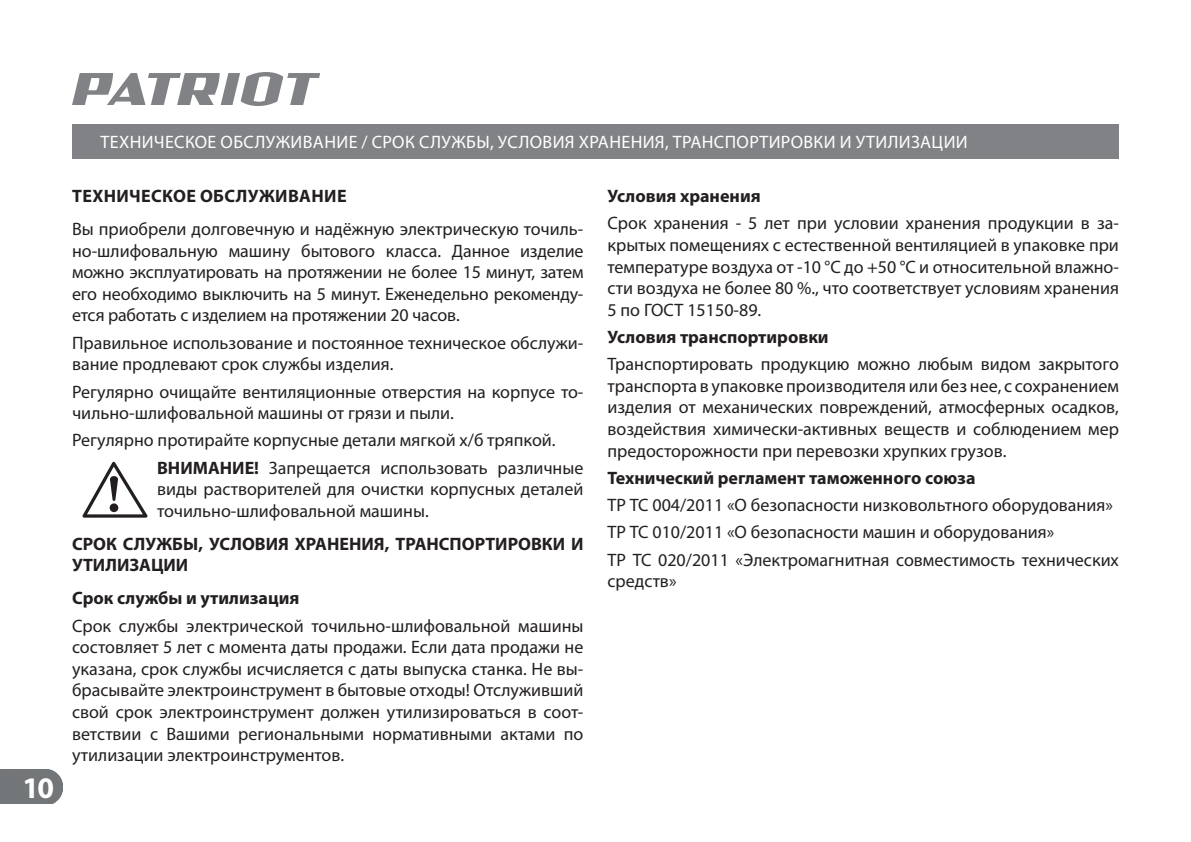
<style>
.page{position:relative;width:1191px;height:842px;background:#fff}
.page>*{position:absolute;margin:0;border:0;box-sizing:border-box;transform-origin:0 0}
.t1{font:700 30px "Myriad Pro";color:#fff}
.t2{font:18px/21.6px "Myriad Pro";color:#231f20}
.t3{font:700 18px/21.6px "Myriad Pro";color:#231f20}
.t4{font:18px "Myriad Pro";letter-spacing:.02em;color:#fff}
.t5{font:700 18px "Myriad Pro";letter-spacing:.02em;color:#231f20}
.s1{font-weight:700}
</style>
<div class="page">
<div style="left:0;top:770px;width:62px;height:33px;background:#727678"></div>
<svg style="left:72px;top:72px;width:248px;height:34px"></svg>
<div style="left:72px;top:124px;width:1047px;height:34px;background:#808285"></div>
<svg style="left:82px;top:461px;width:66px;height:57px"></svg>
<h1 class="t1" style="left:22px;top:773px;width:33px">10</h1>
<p class="t4" style="left:101px;top:133px;width:868px">ТЕХНИЧЕСКОЕ ОБСЛУЖИВАНИЕ / СРОК СЛУЖБЫ, УСЛОВИЯ ХРАНЕНИЯ, ТРАНСПОРТИРОВКИ И УТИЛИЗАЦИИ</p>
<p class="t5" style="left:72px;top:187px;width:276px">ТЕХНИЧЕСКОЕ ОБСЛУЖИВАНИЕ</p>
<p class="t2" style="left:72px;top:219px;width:513px;text-align:justify">Вы приобрели долговечную и надёжную электрическую точиль&shy;но-шлифовальную машину бытового класса. Данное изделие можно эксплуатировать на протяжении не более 15 минут, затем его необходимо выключить на 5 минут. Еженедельно рекоменду&shy;ется работать с изделием на протяжении 20 часов.</p>
<p class="t2" style="left:72px;top:332px;width:513px">Правильное использование и постоянное техническое обслужи&shy;вание продлевают срок службы изделия.</p>
<p class="t2" style="left:72px;top:381px;width:513px">Регулярно очищайте вентиляционные отверстия на корпусе то&shy;чильно-шлифовальной машины от грязи и пыли.</p>
<p class="t2" style="left:157px;top:427px;width:428px;line-height:27.2px;text-indent:-85px">Регулярно протирайте корпусные детали мягкой х/б тряпкой.<br><span class="s1">ВНИМАНИЕ!</span> Запрещается использовать различные</p>
<p class="t2" style="left:157px;top:479px;width:428px">виды растворителей для очистки корпусных деталей точильно-шлифовальной машины.</p>
<p class="t3" style="left:72px;top:534px;width:513px">СРОК СЛУЖБЫ, УСЛОВИЯ ХРАНЕНИЯ, ТРАНСПОРТИРОВКИ И<br>УТИЛИЗАЦИИ</p>
<p class="t3" style="left:72px;top:588px;width:229px">Срок службы и утилизация</p>
<p class="t2" style="left:72px;top:615px;width:513px;text-align:justify">Срок службы электрической точильно-шлифовальной машины состовляет 5 лет с момента даты продажи. Если дата продажи не указана, срок службы исчисляется с даты выпуска станка. Не вы&shy;брасывайте электроинструмент в бытовые отходы! Отслуживший свой срок электроинструмент должен утилизироваться в соот&shy;ветствии с Вашими региональными нормативными актами по утилизации электроинструментов.</p>
<p class="t3" style="left:607px;top:186px;width:155px">Условия хранения</p>
<p class="t2" style="left:607px;top:213px;width:513px;text-align:justify">Срок хранения - 5 лет при условии хранения продукции в за&shy;крытых помещениях с естественной вентиляцией в упаковке при температуре воздуха от -10 °С до +50 °С и относительной влажно&shy;сти воздуха не более 80 %., что соответствует условиям хранения 5 по ГОСТ 15150-89.</p>
<p class="t3" style="left:607px;top:327px;width:223px">Условия транспортировки</p>
<p class="t2" style="left:607px;top:354px;width:513px;text-align:justify">Транспортировать продукцию можно любым видом закрытого транспорта в упаковке производителя или без нее, с сохранением изделия от механических повреждений, атмосферных осадков, воздействия химически-активных веществ и соблюдением мер предосторожности при перевозки хрупких грузов.</p>
<p class="t3" style="left:607px;top:468px;width:370px">Технический регламент таможенного союза</p>
<p class="t2" style="left:607px;top:492px;width:513px;line-height:27.2px">ТР ТС 004/2011 «О безопасности низковольтного оборудования»<br>ТР ТС 010/2011 «О безопасности машин и оборудования»<br>ТР ТС 020/2011 «Электромагнитная совместимость технических</p>
<p class="t2" style="left:607px;top:571px;width:71px">средств»</p>
</div>
